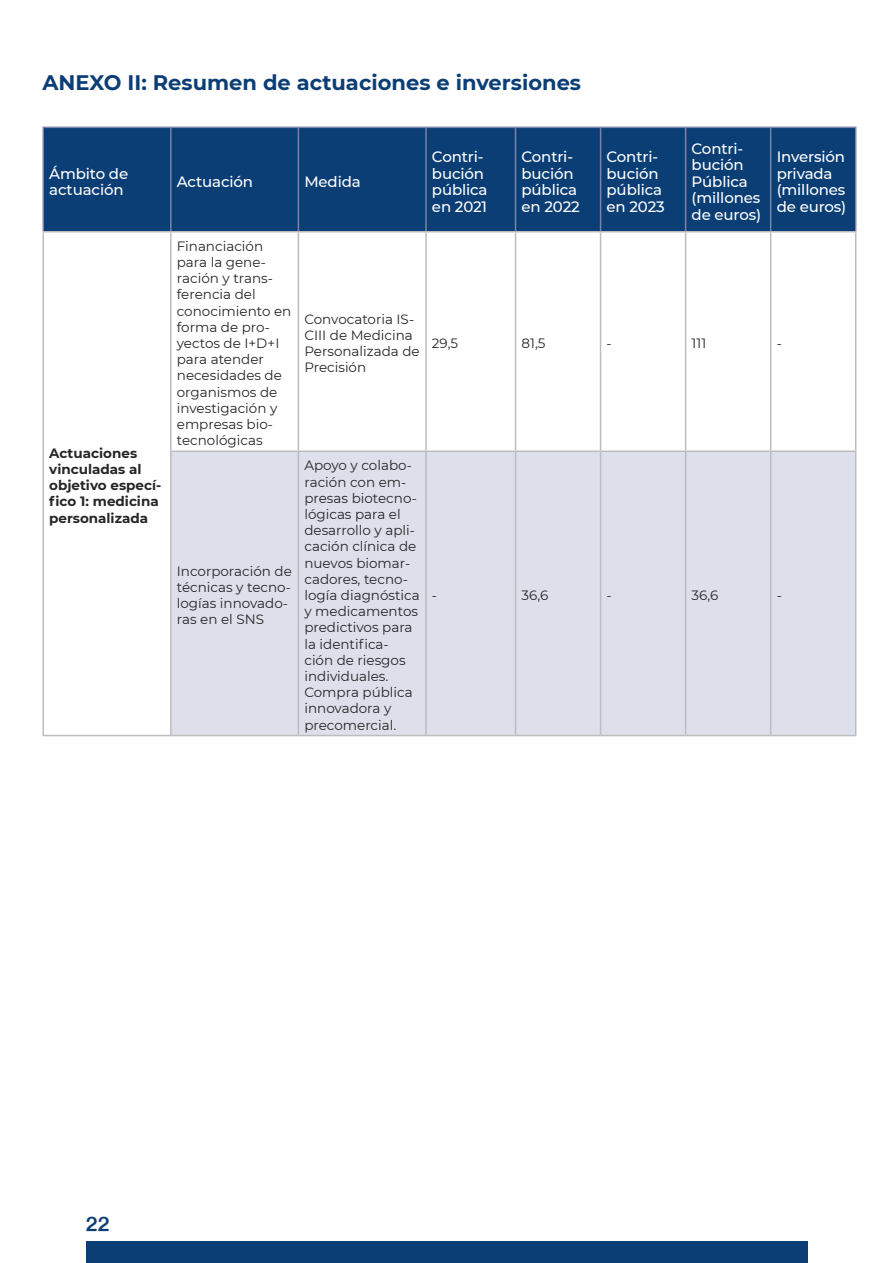
<style>
.page{position:relative;width:893px;height:1263px;background:#fff}
.page>*{position:absolute;margin:0;border:0;box-sizing:border-box;transform-origin:0 0}
.Subtitulo_azul{font:700 21px "Montserrat";color:#0b3e75}
.t1{font:19.5px "N Haas Grotesk TX Pro 65 Md";color:#0b3e75}
.encabezazo_tabla{font:500 15px/16.5px "Montserrat";letter-spacing:-.01em;color:#fff}
.texto_tabla{font:13.5px/16.2px "Montserrat";color:#262626}
.texto_tabla-2{font:700 13.5px/16.2px "Montserrat";color:#262626}
</style>
<div class="page">
<div style="left:86px;top:1242px;width:721px;height:21px;background:#0b3e75"></div>
<div style="left:44px;top:128px;width:811px;height:103px;background:#0b3e75"></div>
<div style="left:172px;top:452px;width:683px;height:283px;background:#dddfea"></div>
<hr style="left:43px;top:127px;width:128px;height:1px;background:#7b83a8">
<hr style="left:43px;top:128px;width:1px;height:103px;background:#7b83a8">
<hr style="left:171px;top:127px;width:127px;height:1px;background:#7b83a8">
<hr style="left:170px;top:128px;width:2px;height:103px;background:#7b83a8">
<hr style="left:298px;top:127px;width:128px;height:1px;background:#7b83a8">
<hr style="left:298px;top:128px;width:1px;height:103px;background:#7b83a8">
<hr style="left:425px;top:128px;width:2px;height:103px;background:#7b83a8">
<hr style="left:430px;top:127px;width:85px;height:1px;background:#7b83a8">
<hr style="left:515px;top:127px;width:86px;height:1px;background:#7b83a8">
<hr style="left:515px;top:128px;width:1px;height:103px;background:#7b83a8">
<hr style="left:601px;top:127px;width:85px;height:1px;background:#7b83a8">
<hr style="left:600px;top:128px;width:1px;height:103px;background:#7b83a8">
<hr style="left:686px;top:127px;width:85px;height:1px;background:#7b83a8">
<hr style="left:685px;top:128px;width:1px;height:103px;background:#7b83a8">
<hr style="left:771px;top:127px;width:85px;height:1px;background:#7b83a8">
<hr style="left:770px;top:128px;width:1px;height:103px;background:#7b83a8">
<hr style="left:855px;top:128px;width:1px;height:103px;background:#7b83a8">
<hr style="left:43px;top:231px;width:128px;height:1px;background:#bcbdc0">
<hr style="left:43px;top:232px;width:1px;height:219px;background:#bcbdc0">
<hr style="left:43px;top:451px;width:1px;height:284px;background:#bcbdc0">
<hr style="left:171px;top:231px;width:127px;height:1px;background:#bcbdc0">
<hr style="left:170px;top:232px;width:2px;height:218px;background:#bcbdc0">
<hr style="left:298px;top:231px;width:128px;height:1px;background:#bcbdc0">
<hr style="left:298px;top:232px;width:1px;height:218px;background:#bcbdc0">
<hr style="left:425px;top:232px;width:2px;height:218px;background:#bcbdc0">
<hr style="left:430px;top:231px;width:85px;height:1px;background:#bcbdc0">
<hr style="left:515px;top:231px;width:86px;height:1px;background:#bcbdc0">
<hr style="left:515px;top:232px;width:1px;height:218px;background:#bcbdc0">
<hr style="left:601px;top:231px;width:85px;height:1px;background:#bcbdc0">
<hr style="left:600px;top:232px;width:1px;height:218px;background:#bcbdc0">
<hr style="left:686px;top:231px;width:85px;height:1px;background:#bcbdc0">
<hr style="left:685px;top:232px;width:1px;height:218px;background:#bcbdc0">
<hr style="left:771px;top:231px;width:85px;height:1px;background:#bcbdc0">
<hr style="left:770px;top:232px;width:1px;height:218px;background:#bcbdc0">
<hr style="left:855px;top:232px;width:1px;height:218px;background:#bcbdc0">
<hr style="left:170px;top:450px;width:128px;height:2px;background:#bcbdc0">
<hr style="left:170px;top:452px;width:2px;height:283px;background:#bcbdc0">
<hr style="left:298px;top:450px;width:128px;height:2px;background:#bcbdc0">
<hr style="left:298px;top:452px;width:1px;height:283px;background:#bcbdc0">
<hr style="left:425px;top:452px;width:2px;height:283px;background:#bcbdc0">
<hr style="left:430px;top:450px;width:85px;height:2px;background:#bcbdc0">
<hr style="left:515px;top:450px;width:86px;height:2px;background:#bcbdc0">
<hr style="left:515px;top:452px;width:1px;height:283px;background:#bcbdc0">
<hr style="left:601px;top:450px;width:85px;height:2px;background:#bcbdc0">
<hr style="left:600px;top:452px;width:1px;height:283px;background:#bcbdc0">
<hr style="left:686px;top:450px;width:85px;height:2px;background:#bcbdc0">
<hr style="left:685px;top:452px;width:1px;height:283px;background:#bcbdc0">
<hr style="left:771px;top:450px;width:85px;height:2px;background:#bcbdc0">
<hr style="left:770px;top:452px;width:1px;height:283px;background:#bcbdc0">
<hr style="left:855px;top:452px;width:1px;height:283px;background:#bcbdc0">
<hr style="left:43px;top:735px;width:128px;height:1px;background:#bcbdc0">
<hr style="left:171px;top:735px;width:127px;height:1px;background:#bcbdc0">
<hr style="left:298px;top:735px;width:128px;height:1px;background:#bcbdc0">
<hr style="left:430px;top:735px;width:85px;height:1px;background:#bcbdc0">
<hr style="left:515px;top:735px;width:86px;height:1px;background:#bcbdc0">
<hr style="left:601px;top:735px;width:85px;height:1px;background:#bcbdc0">
<hr style="left:686px;top:735px;width:85px;height:1px;background:#bcbdc0">
<hr style="left:771px;top:735px;width:85px;height:1px;background:#bcbdc0">
<p class="Subtitulo_azul" style="left:43px;top:68px;width:540px">ANEXO II: Resumen de actuaciones e inversiones</p>
<p class="encabezazo_tabla" style="left:49px;top:164px;width:80px">Ámbito de actuación</p>
<p class="encabezazo_tabla" style="left:177px;top:173px;width:78px">Actuación</p>
<p class="encabezazo_tabla" style="left:304px;top:173px;width:58px">Medida</p>
<p class="texto_tabla-2" style="left:49px;top:444px;width:114px">Actuaciones vinculadas al objetivo especí&shy;fico 1: medicina personalizada</p>
<p class="texto_tabla" style="left:177px;top:237px;width:116px">Financiación para la gene&shy;ración y trans&shy;ferencia del conocimiento en forma de pro&shy;yectos de I+D+I para atender necesidades de organismos de investigación y empresas bio&shy;tecnológicas</p>
<p class="texto_tabla" style="left:177px;top:562px;width:117px">Incorporación de técnicas y tecno&shy;logías innovado&shy;ras en el SNS</p>
<p class="texto_tabla" style="left:304px;top:310px;width:117px">Convocatoria IS-<br>CIII de Medicina<br>Personalizada de<br>Precisión</p>
<p class="texto_tabla" style="left:304px;top:457px;width:117px">Apoyo y colabo&shy;ración con em&shy;presas biotecno&shy;lógicas para el desarrollo y apli&shy;cación clínica de nuevos biomar&shy;cadores, tecno&shy;logía diagnóstica y medicamentos predictivos para la identifica&shy;ción de riesgos individuales.<br>Compra pública innovadora y precomercial.</p>
<p class="encabezazo_tabla" style="left:432px;top:148px;width:57px">Contri&shy;bución pública en 2021</p>
<p class="encabezazo_tabla" style="left:521px;top:148px;width:60px">Contri&shy;bución pública en 2022</p>
<p class="encabezazo_tabla" style="left:607px;top:148px;width:60px">Contri&shy;bución pública en 2023</p>
<p class="encabezazo_tabla" style="left:692px;top:140px;width:71px">Contri&shy;bución<br>Pública (millones de euros)</p>
<p class="encabezazo_tabla" style="left:777px;top:148px;width:71px">Inversión privada (millones de euros)</p>
<p class="texto_tabla" style="left:432px;top:335px;width:28px">29,5</p>
<p class="texto_tabla" style="left:521px;top:335px;width:25px">81,5</p>
<p class="texto_tabla" style="left:607px;top:335px;width:7px">-</p>
<p class="texto_tabla" style="left:692px;top:335px;width:16px">111</p>
<p class="texto_tabla" style="left:777px;top:335px;width:7px">-</p>
<p class="texto_tabla" style="left:432px;top:586px;width:7px">-</p>
<p class="texto_tabla" style="left:521px;top:586px;width:28px">36,6</p>
<p class="texto_tabla" style="left:607px;top:586px;width:7px">-</p>
<p class="texto_tabla" style="left:692px;top:586px;width:28px">36,6</p>
<p class="texto_tabla" style="left:777px;top:586px;width:7px">-</p>
<h2 class="t1" style="left:86px;top:1212px;width:25px">22</h2>
</div>
